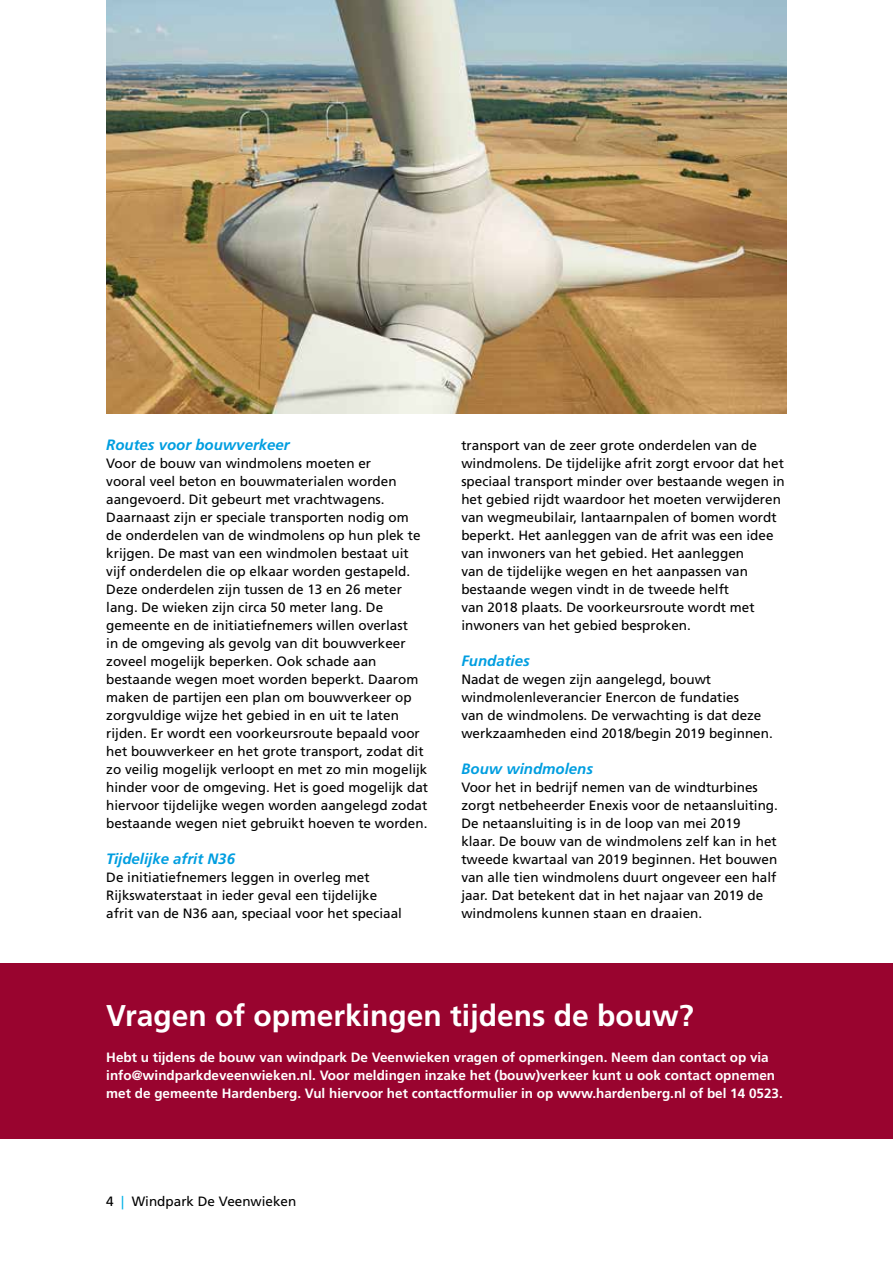
<style>
.page{position:relative;width:893px;height:1263px;background:#fff}
.page>*{position:absolute;margin:0;border:0;box-sizing:border-box;transform-origin:0 0}
.t1{font:700 30px "Frutiger";color:#fff}
.t2{font:italic 700 15px "Frutiger";color:#009ee0}
.t3{font:13.5px/18px "Frutiger";color:#000}
.t4{font:700 13.5px/18px "Frutiger";color:#fff}
.s1{color:#00b0e6}
</style>
<div class="page">
<img style="left:106px;top:0;width:681px;height:414px">
<div style="left:0;top:963px;width:893px;height:175px;background:#99042f"></div>
<p class="t2" style="left:106px;top:436px;width:185px">Routes voor bouwverkeer</p>
<p class="t3" style="left:106px;top:454px;width:323px">Voor de bouw van windmolens moeten er<br>vooral veel beton en bouwmaterialen worden aangevoerd. Dit gebeurt met vrachtwagens.<br>Daarnaast zijn er speciale transporten nodig om<br>de onderdelen van de windmolens op hun plek te krijgen. De mast van een windmolen bestaat uit vijf onderdelen die op elkaar worden gestapeld.<br>Deze onderdelen zijn tussen de 13 en 26 meter lang. De wieken zijn circa 50 meter lang. De gemeente en de initiatiefnemers willen overlast<br>in de omgeving als gevolg van dit bouwverkeer zoveel mogelijk beperken. Ook schade aan bestaande wegen moet worden beperkt. Daarom maken de partijen een plan om bouwverkeer op zorgvuldige wijze het gebied in en uit te laten rijden. Er wordt een voorkeursroute bepaald voor het bouwverkeer en het grote transport, zodat dit zo veilig mogelijk verloopt en met zo min mogelijk hinder voor de omgeving. Het is goed mogelijk dat hiervoor tijdelijke wegen worden aangelegd zodat bestaande wegen niet gebruikt hoeven te worden.</p>
<p class="t2" style="left:106px;top:850px;width:130px">Tijdelijke afrit N36</p>
<p class="t3" style="left:106px;top:868px;width:297px">De initiatiefnemers leggen in overleg met<br>Rijkswaterstaat in ieder geval een tijdelijke afrit van de N36 aan, speciaal voor het speciaal</p>
<p class="t3" style="left:461px;top:436px;width:325px">transport van de zeer grote onderdelen van de windmolens. De tijdelijke afrit zorgt ervoor dat het speciaal transport minder over bestaande wegen in het gebied rijdt waardoor het moeten verwijderen van wegmeubilair, lantaarnpalen of bomen wordt beperkt. Het aanleggen van de afrit was een idee van inwoners van het gebied. Het aanleggen<br>van de tijdelijke wegen en het aanpassen van bestaande wegen vindt in de tweede helft<br>van 2018 plaats. De voorkeursroute wordt met inwoners van het gebied besproken.</p>
<p class="t2" style="left:461px;top:652px;width:70px">Fundaties</p>
<p class="t3" style="left:461px;top:670px;width:313px">Nadat de wegen zijn aangelegd, bouwt windmolenleverancier Enercon de fundaties<br>van de windmolens. De verwachting is dat deze werkzaamheden eind 2018/begin 2019 beginnen.</p>
<p class="t2" style="left:461px;top:760px;width:133px">Bouw windmolens</p>
<p class="t3" style="left:461px;top:778px;width:318px">Voor het in bedrijf nemen van de windturbines zorgt netbeheerder Enexis voor de netaansluiting.<br>De netaansluiting is in de loop van mei 2019<br>klaar. De bouw van de windmolens zelf kan in het tweede kwartaal van 2019 beginnen. Het bouwen van alle tien windmolens duurt ongeveer een half jaar. Dat betekent dat in het najaar van 2019 de windmolens kunnen staan en draaien.</p>
<h1 class="t1" style="left:106px;top:998px;width:589px">Vragen of opmerkingen tijdens de bouw?</h1>
<p class="t4" style="left:106px;top:1048px;width:678px">Hebt u tijdens de bouw van windpark De Veenwieken vragen of opmerkingen. Neem dan contact op via info@windparkdeveenwieken.nl. Voor meldingen inzake het (bouw)verkeer kunt u ook contact opnemen met de gemeente Hardenberg. Vul hiervoor het contactformulier in op www.hardenberg.nl of bel 14 0523.</p>
<p class="t3" style="left:106px;top:1192px;width:192px">4 <span class="s1">|</span> Windpark De Veenwieken</p>
</div>
